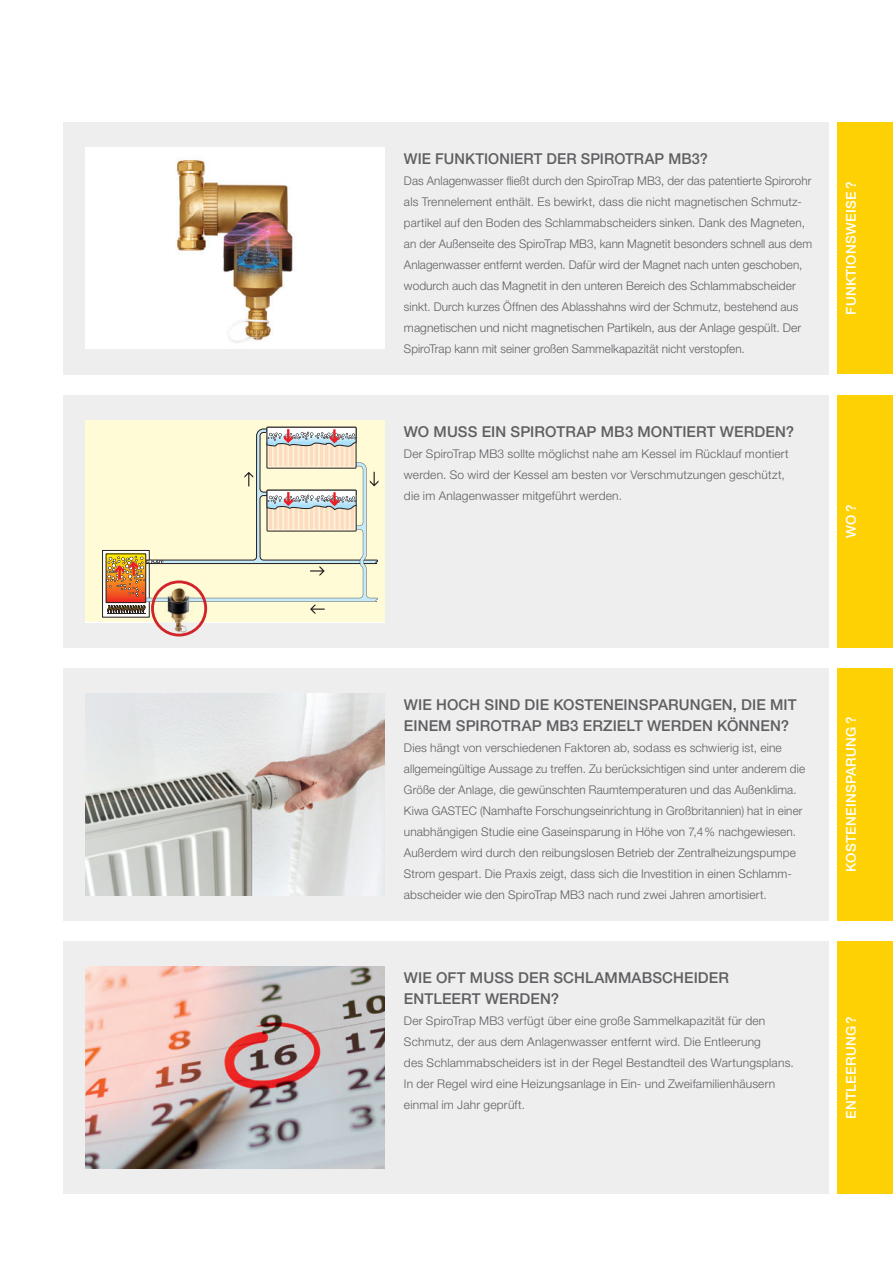
<style>
.page{position:relative;width:893px;height:1263px;background:#fff}
.page>*{position:absolute;margin:0;border:0;box-sizing:border-box;transform-origin:0 0}
.t1{font:500 15px/21px "Helvetica Neue LT Std";letter-spacing:.01em;color:#5f5f62}
.t2{font:500 13.5px "Helvetica Neue LT Std";letter-spacing:.02em;color:#fff}
.t3{font:300 12px/21px "Helvetica Neue LT Std";letter-spacing:.01em;color:#5f5f62}
</style>
<div class="page">
<div style="left:64px;top:395px;width:765px;height:252px;background:#eeeeef"></div>
<div style="left:838px;top:395px;width:55px;height:252px;background:#fed105"></div>
<div style="left:64px;top:122px;width:765px;height:252px;background:#eeeeef"></div>
<div style="left:838px;top:122px;width:55px;height:252px;background:#fed105"></div>
<div style="left:64px;top:668px;width:765px;height:252px;background:#eeeeef"></div>
<div style="left:838px;top:668px;width:55px;height:252px;background:#fed105"></div>
<div style="left:64px;top:941px;width:765px;height:252px;background:#eeeeef"></div>
<img style="left:85px;top:966px;width:300px;height:202px">
<div style="left:838px;top:941px;width:55px;height:252px;background:#fed105"></div>
<div style="left:85px;top:147px;width:300px;height:202px;background:#fff"></div>
<img style="left:177px;top:160px;width:116px;height:183px">
<div style="left:85px;top:420px;width:299px;height:202px;background:#fffbd6"></div>
<svg style="left:104px;top:552px;width:43px;height:63px"></svg>
<div style="left:102px;top:550px;width:47px;height:67px;border:1px solid #231f20"></div>
<hr style="left:107px;top:613px;width:39px;height:1px;background:#231f20">
<img style="left:156px;top:623px;width:25px;height:12px">
<img style="left:156px;top:622px;width:46px;height:1px">
<svg style="left:107px;top:427px;width:272px;height:186px"></svg>
<img style="left:155px;top:598px;width:48px;height:4px">
<div style="left:151px;top:580px;width:56px;height:56px;border:3px solid #d1232a;border-radius:50%"></div>
<img style="left:85px;top:693px;width:300px;height:202px">
<p class="t1" style="left:404px;top:148px;width:305px">WIE FUNKTIONIERT DER SPIROTRAP MB3?</p>
<p class="t3" style="left:404px;top:170px;width:410px">Das Anlagenwasser fließt durch den SpiroTrap MB3, der das patentierte Spirorohr als Trennelement enthält. Es bewirkt, dass die nicht magnetischen Schmutz&shy;partikel auf den Boden des Schlammabscheiders sinken. Dank des Magneten, an der Außenseite des SpiroTrap MB3, kann Magnetit besonders schnell aus dem Anlagenwasser entfernt werden. Dafür wird der Magnet nach unten geschoben, wodurch auch das Magnetit in den unteren Bereich des Schlammabscheider sinkt. Durch kurzes Öffnen des Ablasshahns wird der Schmutz, bestehend aus magnetischen und nicht magnetischen Partikeln, aus der Anlage gespült. Der SpiroTrap kann mit seiner großen Sammelkapazität nicht verstopfen.</p>
<p class="t2" style="left:843px;top:315px;width:134px;rotate:-90deg">FUNKTIONSWEISE ?</p>
<p class="t1" style="left:404px;top:421px;width:392px">WO MUSS EIN SPIROTRAP MB3 MONTIERT WERDEN?</p>
<p class="t3" style="left:404px;top:443px;width:386px">Der SpiroTrap MB3 sollte möglichst nahe am Kessel im Rücklauf montiert werden. So wird der Kessel am besten vor Verschmutzungen geschützt, die im Anlagenwasser mitgeführt werden.</p>
<p class="t2" style="left:843px;top:538px;width:35px;rotate:-90deg">WO ?</p>
<p class="t1" style="left:404px;top:694px;width:394px">WIE HOCH SIND DIE KOSTENEINSPARUNGEN, DIE MIT<br>EINEM SPIROTRAP MB3 ERZIELT WERDEN KÖNNEN?</p>
<p class="t3" style="left:404px;top:737px;width:403px">Dies hängt von verschiedenen Faktoren ab, sodass es schwierig ist, eine allgemeingültige Aussage zu treffen. Zu berück sichtigen sind unter anderem die Größe der Anlage, die gewünschten Raum temperaturen und das Außen klima.<br>Kiwa GASTEC (Namhafte Forschungseinrichtung in Großbritannien) hat in einer unabhängigen Studie eine Gaseinsparung in Höhe von 7,4 % nachgewiesen.<br>Außerdem wird durch den reibungslosen Betrieb der Zentralheizungspumpe Strom gespart. Die Praxis zeigt, dass sich die Investition in einen Schlamm&shy;abscheider wie den SpiroTrap MB3 nach rund zwei Jahren amortisiert.</p>
<p class="t2" style="left:843px;top:872px;width:157px;rotate:-90deg">KOSTENEINSPARUNG ?</p>
<p class="t1" style="left:404px;top:967px;width:327px">WIE OFT MUSS DER SCHLAMMABSCHEIDER<br>ENTLEERT WERDEN?</p>
<p class="t3" style="left:404px;top:1010px;width:391px">Der SpiroTrap MB3 verfügt über eine große Sammelkapazität für den Schmutz, der aus dem Anlagenwasser entfernt wird. Die Entleerung<br>des Schlammabscheiders ist in der Regel Bestandteil des Wartungsplans.<br>In der Regel wird eine Heizungsanlage in Ein- und Zweifamilienhäusern einmal im Jahr geprüft.</p>
<p class="t2" style="left:843px;top:1118px;width:104px;rotate:-90deg">ENTLEERUNG ?</p>
</div>
